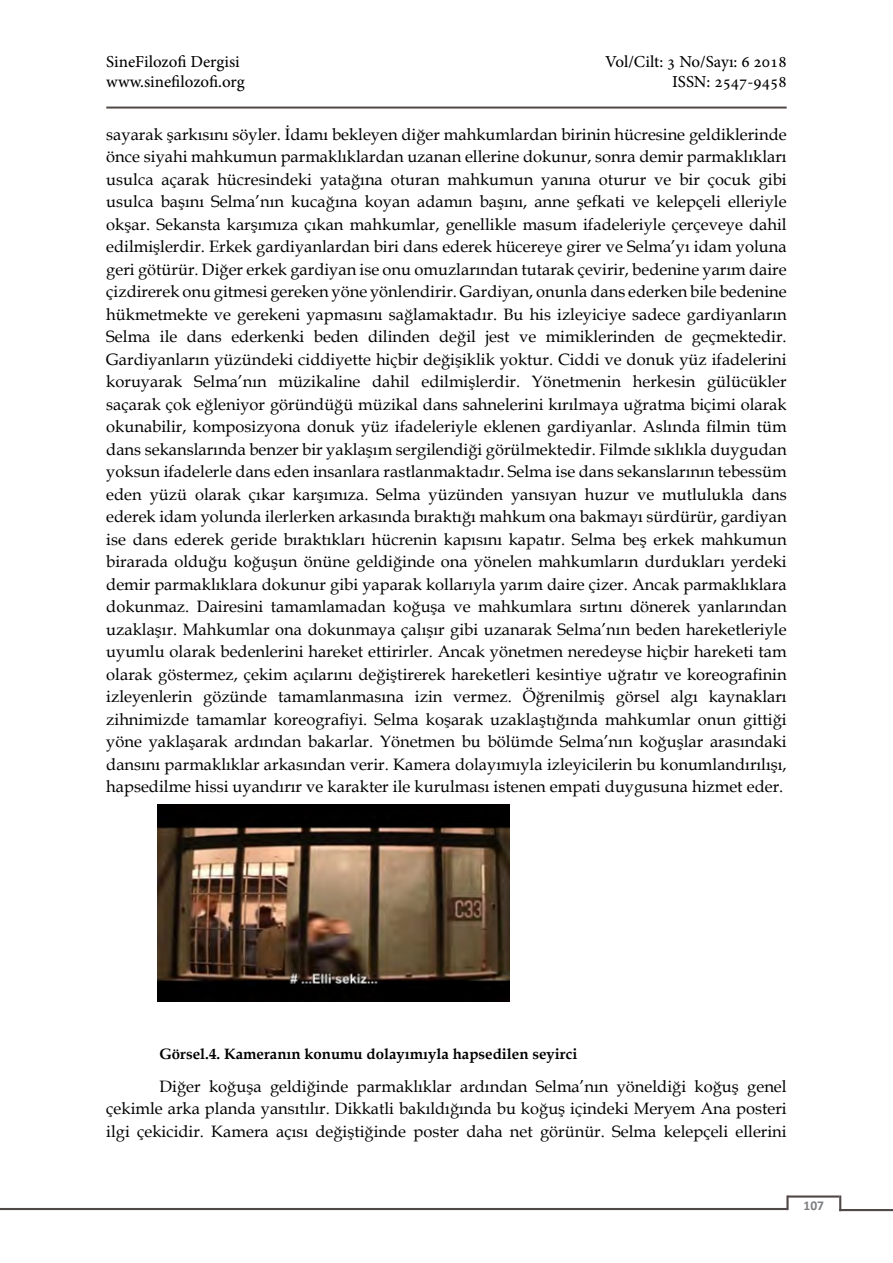
<style>
.page{position:relative;width:893px;height:1263px;background:#fff}
.page>*{position:absolute;margin:0;border:0;box-sizing:border-box;transform-origin:0 0}
.düz_metin{font:16.5px/22.5px "Book Antiqua";color:#000;text-align:justify}
.t1{font:16.5px/19.8px "Adobe Hebrew";color:#000}
.tablo_altı_yazısı{font:700 15px "Book Antiqua";color:#000}
.t2{font:700 13.5px "Calibri";color:#7e8083}
</style>
<div class="page">
<hr style="left:0;top:1208px;width:787px;height:2px;background:#504846">
<hr style="left:786px;top:1195px;width:3px;height:15px;background:#504846">
<hr style="left:787px;top:1195px;width:52px;height:2px;background:#504846">
<svg style="left:839px;top:1195px;width:2px;height:14px"></svg>
<hr style="left:839px;top:1209px;width:54px;height:2px;background:#504846">
<hr style="left:106px;top:107px;width:681px;height:2px;background:#504846">
<img style="left:158px;top:804px;width:351px;height:197px">
<p class="t1" style="left:106px;top:52px;width:140px">SineFilozofi Dergisi www.sinefilozofi.org</p>
<p class="t1" style="left:605px;top:52px;width:183px;text-align:right">Vol/Cilt: 3 No/Sayı: 6 2018<br>ISSN: 2547-9458</p>
<p class="düz_metin" style="left:106px;top:122px;width:682px">sayarak şarkısını söyler. İdamı bekleyen diğer mahkumlardan birinin hücresine geldiklerinde önce siyahi mahkumun parmaklıklardan uzanan ellerine dokunur, sonra demir parmaklıkları usulca açarak hücresindeki yatağına oturan mahkumun yanına oturur ve bir çocuk gibi usulca başını Selma’nın kucağına koyan adamın başını, anne şefkati ve kelepçeli elleriyle okşar. Sekansta karşımıza çıkan mahkumlar, genellikle masum ifadeleriyle çerçeveye dahil edilmişlerdir. Erkek gardiyanlardan biri dans ederek hücereye girer ve Selma’yı idam yoluna geri götürür. Diğer erkek gardiyan ise onu omuzlarından tutarak çevirir, bedenine yarım daire çizdirerek onu gitmesi gereken yöne yönlendirir. Gardiyan, onunla dans ederken bile bedenine hükmetmekte ve gerekeni yapmasını sağlamaktadır. Bu his izleyiciye sadece gardiyanların Selma ile dans ederkenki beden dilinden değil jest ve mimiklerinden de geçmektedir.<br>Gardiyanların yüzündeki ciddiyette hiçbir değişiklik yoktur. Ciddi ve donuk yüz ifadelerini koruyarak Selma’nın müzikaline dahil edilmişlerdir. Yönetmenin herkesin gülücükler saçarak çok eğleniyor göründüğü müzikal dans sahnelerini kırılmaya uğratma biçimi olarak okunabilir, komposizyona donuk yüz ifadeleriyle eklenen gardiyanlar. Aslında filmin tüm dans sekanslarında benzer bir yaklaşım sergilendiği görülmektedir. Filmde sıklıkla duygudan yoksun ifadelerle dans eden insanlara rastlanmaktadır. Selma ise dans sekanslarının tebessüm eden yüzü olarak çıkar karşımıza. Selma yüzünden yansıyan huzur ve mutlulukla dans ederek idam yolunda ilerlerken arkasında bıraktığı mahkum ona bakmayı sürdürür, gardiyan ise dans ederek geride bıraktıkları hücrenin kapısını kapatır. Selma beş erkek mahkumun birarada olduğu koğuşun önüne geldiğinde ona yönelen mahkumların durdukları yerdeki demir parmaklıklara dokunur gibi yaparak kollarıyla yarım daire çizer. Ancak parmaklıklara dokunmaz. Dairesini tamamlamadan koğuşa ve mahkumlara sırtını dönerek yanlarından uzaklaşır. Mahkumlar ona dokunmaya çalışır gibi uzanarak Selma’nın beden hareketleriyle uyumlu olarak bedenlerini hareket ettirirler. Ancak yönetmen neredeyse hiçbir hareketi tam olarak göstermez, çekim açılarını değiştirerek hareketleri kesintiye uğratır ve koreografinin izleyenlerin gözünde tamamlanmasına izin vermez. Öğrenilmiş görsel algı kaynakları zihnimizde tamamlar koreografiyi. Selma koşarak uzaklaştığında mahkumlar onun gittiği yöne yaklaşarak ardından bakarlar. Yönetmen bu bölümde Selma’nın koğuşlar arasındaki dansını parmaklıklar arkasından verir. Kamera dolayımıyla izleyicilerin bu konumlandırılışı, hapsedilme hissi uyandırır ve karakter ile kurulması istenen empati duygusuna hizmet eder.</p>
<p class="tablo_altı_yazısı" style="left:159px;top:1044px;width:419px">Görsel.4. Kameranın konumu dolayımıyla hapsedilen seyirci</p>
<p class="düz_metin" style="left:106px;top:1074px;width:682px;text-indent:53px">Diğer koğuşa geldiğinde parmaklıklar ardından Selma’nın yöneldiği koğuş genel çekimle arka planda yansıtılır. Dikkatli bakıldığında bu koğuş içindeki Meryem Ana posteri ilgi çekicidir. Kamera açısı değiştiğinde poster daha net görünür. Selma kelepçeli ellerini</p>
<p class="t2" style="left:804px;top:1196px;width:22px">107</p>
</div>
